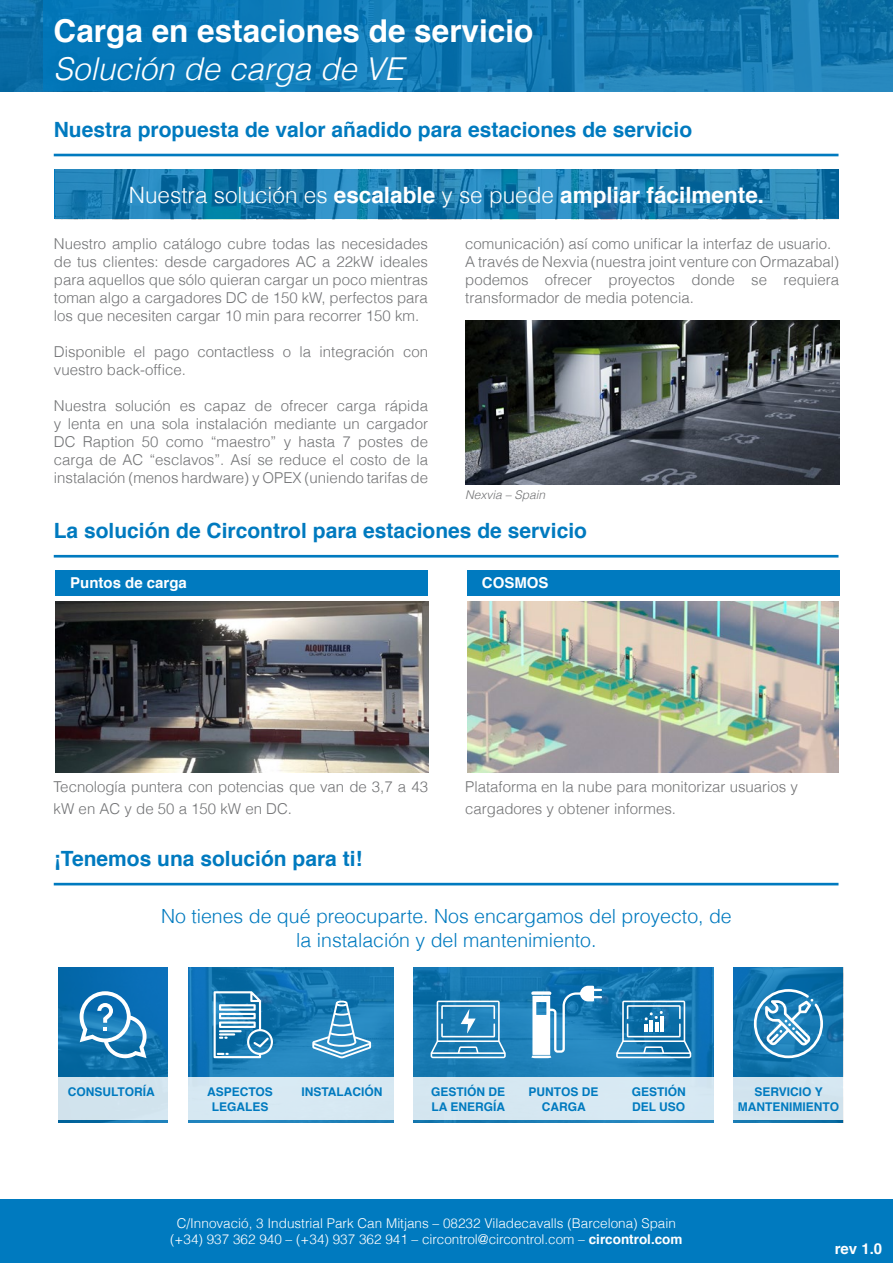
<style>
.page{position:relative;width:893px;height:1263px;background:#fff}
.page>*{position:absolute;margin:0;border:0;box-sizing:border-box;transform-origin:0 0}
.t1{font:700 31.5px "Helvetica";color:#fff}
.t2{font:italic 300 31.5px "Helvetica";color:#fff}
.t3{font:700 22.5px "Helvetica";color:#fff}
.t4{font:700 21px "Helvetica";color:#007abf}
.t5{font:300 19.5px/23.4px "Helvetica";color:#007abf;text-align:center}
.t6{font:300 15px/18px "Helvetica";color:#727375}
.t7{font:700 15px "Helvetica";color:#fff}
.t8{font:300 13.5px/16.2px "Helvetica";color:#fff;text-align:center}
.t9{font:700 12px/15px "Helvetica";color:#007abf;text-align:center}
.t10{font:italic 300 12px "Helvetica";color:#727375}
.s1{font-weight:300}
.s2{font-weight:700}
</style>
<div class="page">
<img style="left:0;top:0;width:43px;height:91px">
<svg style="left:43px;top:0;width:850px;height:91px;background:#0f77b2"></svg>
<hr style="left:54px;top:555px;width:784px;height:2px;background:#007abf">
<hr style="left:54px;top:883px;width:784px;height:2px;background:#007abf">
<hr style="left:54px;top:154px;width:784px;height:2px;background:#007abf">
<div style="left:0;top:1199px;width:893px;height:64px;background:#007abf"></div>
<img style="left:55px;top:601px;width:373px;height:171px">
<img style="left:467px;top:601px;width:371px;height:171px">
<div style="left:55px;top:570px;width:373px;height:26px;background:#007abf"></div>
<div style="left:467px;top:570px;width:372px;height:26px;background:#007abf"></div>
<img style="left:55px;top:169px;width:783px;height:50px">
<img style="left:465px;top:320px;width:374px;height:164px">
<img style="left:58px;top:967px;width:110px;height:155px">
<img style="left:734px;top:967px;width:109px;height:155px">
<img style="left:188px;top:967px;width:205px;height:155px">
<img style="left:413px;top:967px;width:300px;height:155px">
<svg style="left:58px;top:1077px;width:785px;height:43px;background:#d8e8f1"></svg>
<svg style="left:531px;top:986px;width:71px;height:72px"></svg>
<svg style="left:430px;top:1000px;width:76px;height:58px;background:#4d99c4"></svg>
<svg style="left:616px;top:1000px;width:76px;height:58px;background:#4a93be"></svg>
<svg style="left:80px;top:991px;width:67px;height:67px"></svg>
<svg style="left:214px;top:991px;width:59px;height:67px"></svg>
<svg style="left:754px;top:989px;width:69px;height:69px"></svg>
<svg style="left:312px;top:1000px;width:59px;height:58px;background:#4c9bc9"></svg>
<h1 class="t1" style="left:54px;top:5px;width:481px">Carga en estaciones de servicio</h1>
<h1 class="t2" style="left:54px;top:44px;width:352px">Solución de carga de VE</h1>
<h3 class="t4" style="left:54px;top:113px;width:640px">Nuestra propuesta de valor añadido para estaciones de servicio</h3>
<h2 class="t3" style="left:129px;top:177px;width:637px"><span class="s1">Nuestra solución es</span> escalable <span class="s1">y se puede</span> ampliar fácilmente.</h2>
<p class="t6" style="left:54px;top:234px;width:376px;text-align:justify">Nuestro amplio catálogo cubre todas las necesidades de tus clientes: desde cargadores AC a 22kW ideales para aquellos que sólo quieran cargar un poco mientras toman algo a cargadores DC de 150 kW, perfectos para los que necesiten cargar 10 min para recorrer 150 km.</p>
<p class="t6" style="left:54px;top:342px;width:376px">Disponible el pago contactless o la integración con vuestro back-office.</p>
<p class="t6" style="left:54px;top:396px;width:376px;text-align:justify">Nuestra solución es capaz de ofrecer carga rápida y lenta en una sola instalación mediante un cargador DC Raption 50 como “maestro” y hasta 7 postes de carga de AC “esclavos”. Así se reduce el costo de la instalación (menos hardware) y OPEX (uniendo tarifas de</p>
<p class="t6" style="left:465px;top:234px;width:375px">comunicación) así como unificar la interfaz de usuario.<br>A través de Nexvia (nuestra joint venture con Ormazabal) podemos ofrecer proyectos donde se requiera transformador de media potencia.</p>
<p class="t10" style="left:465px;top:486px;width:82px">Nexvia – Spain</p>
<h3 class="t4" style="left:54px;top:514px;width:535px">La solución de Circontrol para estaciones de servicio</h3>
<p class="t7" style="left:70px;top:570px;width:118px">Puntos de carga</p>
<p class="t7" style="left:482px;top:570px;width:68px">COSMOS</p>
<p class="t6" style="left:54px;top:775px;width:376px;line-height:22.5px">Tecnología puntera con potencias que van de 3,7 a 43 kW en AC y de 50 a 150 kW en DC.</p>
<p class="t6" style="left:465px;top:775px;width:334px;line-height:22.5px">Plataforma en la nube para monitorizar usuarios y cargadores y obtener informes.</p>
<h3 class="t4" style="left:54px;top:842px;width:310px">¡Tenemos una solución para ti!</h3>
<h3 class="t5" style="left:161px;top:904px;width:572px">No tienes de qué preocuparte. Nos encargamos del proyecto, de la instalación y del mantenimiento.</h3>
<p class="t9" style="left:68px;top:1084px;width:88px">CONSULTORÍA</p>
<p class="t9" style="left:207px;top:1084px;width:67px">ASPECTOS<br>LEGALES</p>
<p class="t9" style="left:301px;top:1084px;width:83px">INSTALACIÓN</p>
<p class="t9" style="left:431px;top:1084px;width:76px;text-align:left">GESTIÓN DE<br>LA ENERGÍA</p>
<p class="t9" style="left:632px;top:1084px;width:56px;text-align:left">GESTIÓN<br>DEL USO</p>
<p class="t9" style="left:529px;top:1084px;width:71px">PUNTOS DE<br>CARGA</p>
<p class="t9" style="left:738px;top:1084px;width:103px">SERVICIO Y<br>MANTENIMIENTO</p>
<p class="t8" style="left:170px;top:1214px;width:514px">C/Innovació, 3 Industrial Park Can Mitjans – 08232 Viladecavalls (Barcelona) Spain (+34) 937 362 940 – (+34) 937 362 941 – circontrol@circontrol.com – <span class="s2">circontrol.com</span></p>
<p class="t7" style="left:835px;top:1237px;width:49px">rev 1.0</p>
</div>
